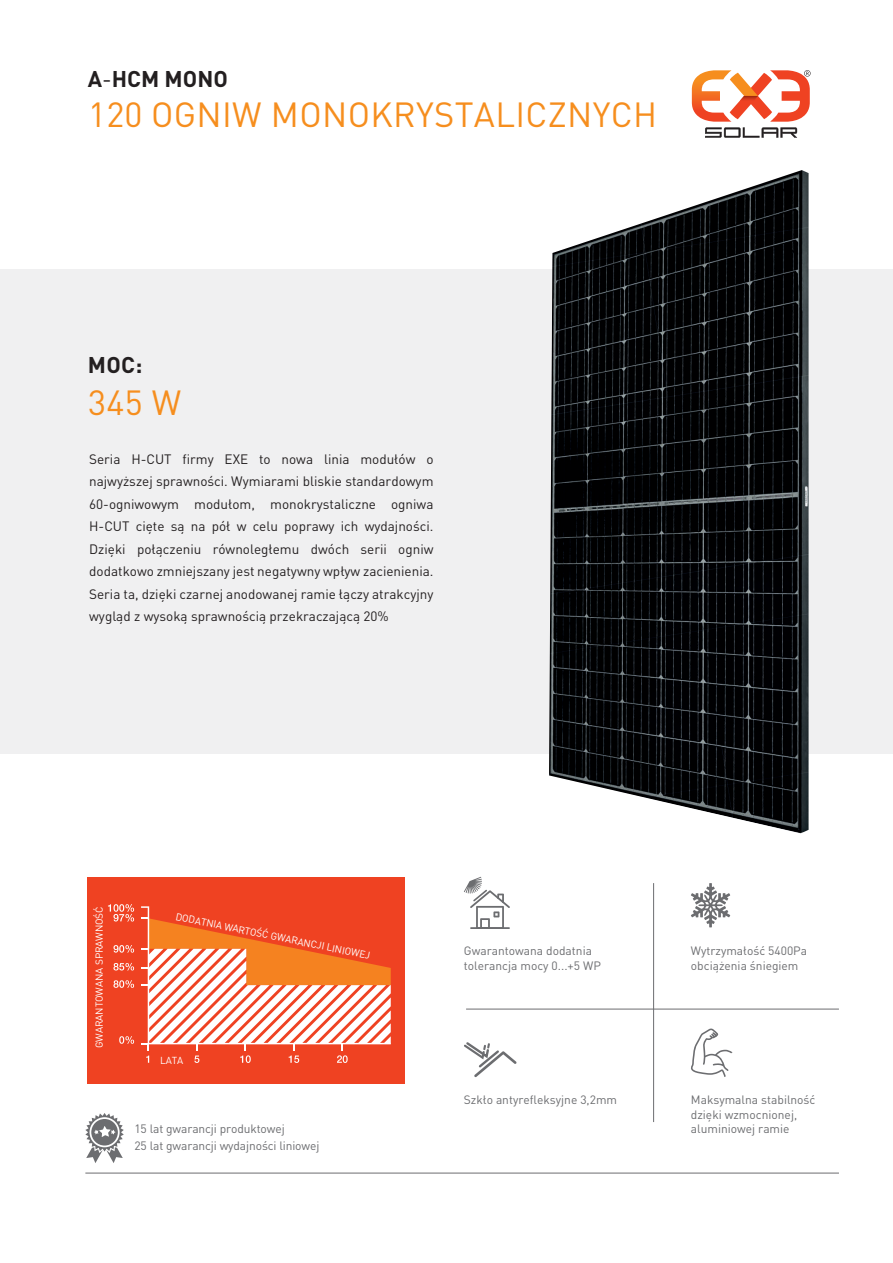
<style>
.page{position:relative;width:893px;height:1263px;background:#fff}
.page>*{position:absolute;margin:0;border:0;box-sizing:border-box;transform-origin:0 0}
.t1{font:34.5px "DIN Pro";letter-spacing:.01em;color:#f68e1e}
.t2{font:700 22.5px "DIN Pro";color:#231f20}
.t3{font:13.5px/22.5px "DIN Pro";color:#231f20;text-align:justify}
.t4{font:12px/14.4px "DIN Pro";color:#6c6d70}
.t5{font:10.05px "DIN Pro";letter-spacing:-.01em;color:#fff}
.s1{font-weight:400}
</style>
<div class="page">
<div style="left:0;top:269px;width:893px;height:484px;background:#f0f0f1"></div>
<div style="left:87px;top:877px;width:318px;height:206px;background:#ef4222"></div>
<svg style="left:108px;top:904px;width:26px;height:18px"></svg>
<svg style="left:113px;top:945px;width:21px;height:8px"></svg>
<svg style="left:113px;top:963px;width:21px;height:7px"></svg>
<svg style="left:113px;top:980px;width:21px;height:8px"></svg>
<svg style="left:119px;top:1036px;width:15px;height:8px"></svg>
<svg style="left:141px;top:906px;width:250px;height:157px"></svg>
<svg style="left:691px;top:883px;width:39px;height:44px"></svg>
<svg style="left:464px;top:1042px;width:53px;height:35px"></svg>
<svg style="left:691px;top:1028px;width:42px;height:49px"></svg>
<svg style="left:464px;top:877px;width:46px;height:52px"></svg>
<hr style="left:466px;top:1009px;width:373px;height:1px;background:#6c6d70">
<hr style="left:653px;top:883px;width:1px;height:239px;background:#6c6d70">
<svg style="left:85px;top:1113px;width:39px;height:50px"></svg>
<hr style="left:85px;top:1173px;width:754px;height:1px;background:#6c6d70">
<svg style="left:692px;top:70px;width:119px;height:68px"></svg>
<img style="left:547px;top:170px;width:264px;height:663px">
<h2 class="t2" style="left:88px;top:60px;width:141px">A<span class="s1">-</span>HCM MONO</h2>
<h1 class="t1" style="left:88px;top:88px;width:571px">120 OGNIW MONOKRYSTALICZNYCH</h1>
<h2 class="t2" style="left:88px;top:346px;width:56px">MOC:</h2>
<h1 class="t1" style="left:88px;top:375px;width:95px">345 W</h1>
<p class="t3" style="left:89px;top:446px;width:346px">Seria H-CUT firmy EXE to nowa linia modułów o najwyższej sprawności. Wymiarami bliskie standardowym 60-ogniwowym modułom, monokrystaliczne ogniwa H-CUT cięte są na pół w celu poprawy ich wydajności.<br>Dzięki połączeniu równoległemu dwóch serii ogniw dodatkowo zmniejszany jest negatywny wpływ zacienienia.<br>Seria ta, dzięki czarnej anodowanej ramie łączy atrakcyjny wygląd z wysoką sprawnością przekraczającą 20%</p>
<p class="t5" style="left:91px;top:1048px;width:143px;rotate:-90deg">GWARANTOWANA SPRAWNOŚĆ</p>
<p class="t5" style="left:178px;top:908px;width:200px;rotate:12deg">DODATNIA WARTOŚĆ GWARANCJI LINIOWEJ</p>
<p class="t5" style="left:160px;top:1052px;width:25px">LATA</p>
<p class="t4" style="left:464px;top:942px;width:139px">Gwarantowana dodatnia tolerancja mocy 0...+5 WP</p>
<p class="t4" style="left:691px;top:942px;width:118px">Wytrzymałość 5400Pa obciążenia śniegiem</p>
<p class="t4" style="left:464px;top:1091px;width:155px">Szkło antyrefleksyjne 3,2mm</p>
<p class="t4" style="left:691px;top:1091px;width:126px">Maksymalna stabilność dzięki wzmocnionej,</p>
<p class="t4" style="left:134px;top:1120px;width:152px">15 lat gwarancji produktowej</p>
<p class="t4" style="left:691px;top:1120px;width:100px">aluminiowej ramie</p>
<p class="t4" style="left:134px;top:1137px;width:187px">25 lat gwarancji wydajności liniowej</p>
</div>
